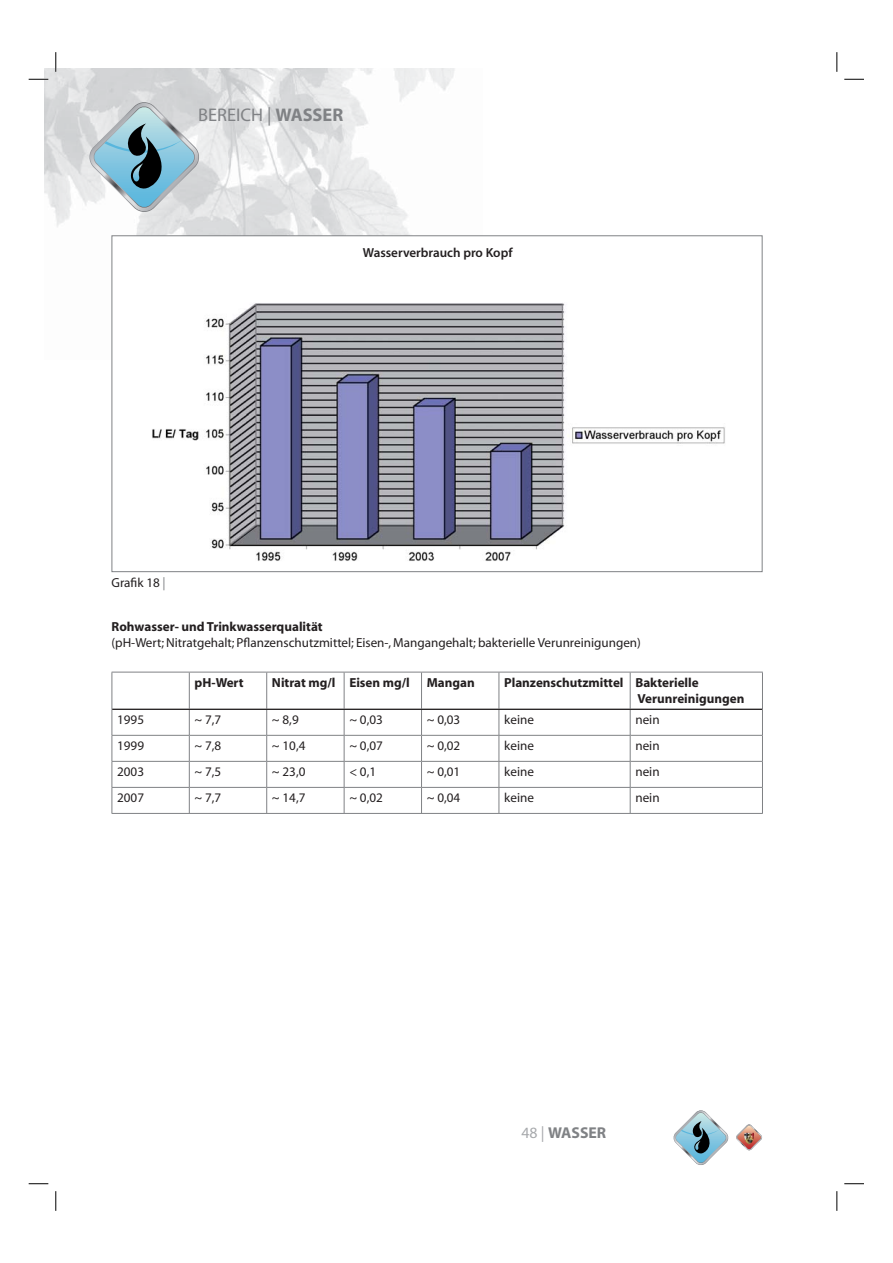
<style>
.page{position:relative;width:893px;height:1263px;background:#fff}
.page>*{position:absolute;margin:0;border:0;box-sizing:border-box;transform-origin:0 0}
.t1{font:18.3px "Myriad";color:#808285}
.t2{font:700 15.75px "Myriad";color:#808285}
.t3{font:13.05px "Myriad";color:#231f20}
.t4{font:700 13.05px/15.8px "Myriad";color:#231f20}
.t5{font:600 13.05px "Myriad Pro";color:#231f20}
.s1{font-weight:700}
.s2{color:#808285}
.s3{font-weight:400;color:#a7a9ac}
</style>
<div class="page">
<img style="left:45px;top:68px;width:410px;height:291px">
<svg style="left:673px;top:1110px;width:55px;height:55px"></svg>
<svg style="left:737px;top:1125px;width:24px;height:24px"></svg>
<svg style="left:88px;top:101px;width:112px;height:112px;background:#a6bdc6"></svg>
<hr style="left:112px;top:672px;width:77px;height:1px;background:#808285">
<hr style="left:112px;top:672px;width:1px;height:37px;background:#808285">
<hr style="left:189px;top:672px;width:78px;height:1px;background:#808285">
<hr style="left:189px;top:672px;width:1px;height:37px;background:#808285">
<hr style="left:267px;top:672px;width:77px;height:1px;background:#808285">
<hr style="left:266px;top:672px;width:1px;height:37px;background:#808285">
<hr style="left:344px;top:672px;width:77px;height:1px;background:#808285">
<hr style="left:344px;top:672px;width:1px;height:37px;background:#808285">
<hr style="left:421px;top:672px;width:78px;height:1px;background:#808285">
<hr style="left:421px;top:672px;width:1px;height:37px;background:#808285">
<hr style="left:499px;top:672px;width:131px;height:1px;background:#808285">
<hr style="left:499px;top:672px;width:1px;height:37px;background:#808285">
<hr style="left:630px;top:672px;width:133px;height:1px;background:#808285">
<hr style="left:630px;top:672px;width:1px;height:37px;background:#808285">
<hr style="left:762px;top:672px;width:1px;height:37px;background:#808285">
<hr style="left:112px;top:735px;width:77px;height:1px;background:#808285">
<hr style="left:189px;top:735px;width:78px;height:1px;background:#808285">
<hr style="left:267px;top:735px;width:77px;height:1px;background:#808285">
<hr style="left:344px;top:735px;width:77px;height:1px;background:#808285">
<hr style="left:421px;top:735px;width:78px;height:1px;background:#808285">
<hr style="left:499px;top:735px;width:131px;height:1px;background:#808285">
<hr style="left:630px;top:735px;width:133px;height:1px;background:#808285">
<hr style="left:112px;top:761px;width:77px;height:1px;background:#808285">
<hr style="left:189px;top:761px;width:78px;height:1px;background:#808285">
<hr style="left:267px;top:761px;width:77px;height:1px;background:#808285">
<hr style="left:344px;top:761px;width:77px;height:1px;background:#808285">
<hr style="left:421px;top:761px;width:78px;height:1px;background:#808285">
<hr style="left:499px;top:761px;width:131px;height:1px;background:#808285">
<hr style="left:630px;top:761px;width:133px;height:1px;background:#808285">
<hr style="left:112px;top:787px;width:77px;height:1px;background:#808285">
<svg style="left:112px;top:710px;width:1px;height:103px"></svg>
<hr style="left:189px;top:787px;width:78px;height:1px;background:#808285">
<svg style="left:189px;top:710px;width:1px;height:103px"></svg>
<hr style="left:267px;top:787px;width:77px;height:1px;background:#808285">
<svg style="left:266px;top:710px;width:1px;height:103px"></svg>
<hr style="left:344px;top:787px;width:77px;height:1px;background:#808285">
<svg style="left:344px;top:710px;width:1px;height:103px"></svg>
<hr style="left:421px;top:787px;width:78px;height:1px;background:#808285">
<svg style="left:421px;top:710px;width:1px;height:103px"></svg>
<hr style="left:499px;top:787px;width:131px;height:1px;background:#808285">
<svg style="left:499px;top:710px;width:1px;height:103px"></svg>
<hr style="left:630px;top:787px;width:133px;height:1px;background:#808285">
<svg style="left:630px;top:710px;width:1px;height:103px"></svg>
<svg style="left:762px;top:709px;width:1px;height:104px"></svg>
<hr style="left:112px;top:813px;width:651px;height:1px;background:#808285">
<hr style="left:112px;top:709px;width:650px;height:1px;background:#231f20">
<div style="left:112px;top:236px;width:650px;height:336px;background:#fff"></div>
<img style="left:152px;top:303px;width:573px;height:258px">
<hr style="left:55px;top:52px;width:2px;height:20px;background:#fff">
<svg style="left:29px;top:78px;width:19px;height:2px"></svg>
<svg style="left:844px;top:79px;width:20px;height:1px"></svg>
<svg style="left:29px;top:1183px;width:19px;height:2px"></svg>
<svg style="left:844px;top:1183px;width:20px;height:1px"></svg>
<svg style="left:56px;top:52px;width:1px;height:20px"></svg>
<svg style="left:56px;top:1191px;width:1px;height:20px"></svg>
<svg style="left:836px;top:52px;width:1px;height:20px"></svg>
<svg style="left:836px;top:1191px;width:1px;height:20px"></svg>
<h1 class="t1" style="left:198px;top:108px;width:147px">BEREICH | <span class="s1">WASSER</span></h1>
<p class="t5" style="left:363px;top:248px;width:151px">Wasserverbrauch pro Kopf</p>
<p class="t3" style="left:112px;top:578px;width:56px">Grafik 18 <span class="s2">|</span></p>
<p class="t4" style="left:112px;top:620px;width:213px">Rohwasser- und Trinkwasserqualität</p>
<p class="t3" style="left:112px;top:638px;width:531px">(pH-Wert; Nitratgehalt; Pflanzenschutzmittel; Eisen-, Mangangehalt; bakterielle Verunreinigungen)</p>
<p class="t4" style="left:195px;top:676px;width:51px">pH-Wert</p>
<p class="t4" style="left:272px;top:676px;width:139px">Nitrat mg/l Eisen mg/l</p>
<p class="t4" style="left:427px;top:676px;width:49px">Mangan</p>
<p class="t4" style="left:637px;top:676px;width:108px;text-indent:-133px">Planzenschutzmittel Bakterielle<br>Verunreinigungen</p>
<p class="t3" style="left:117px;top:715px;width:28px">1995</p>
<p class="t3" style="left:195px;top:715px;width:28px">~ 7,7</p>
<p class="t3" style="left:272px;top:715px;width:28px">~ 8,9</p>
<p class="t3" style="left:349px;top:715px;width:35px">~ 0,03</p>
<p class="t3" style="left:427px;top:715px;width:35px">~ 0,03</p>
<p class="t3" style="left:504px;top:715px;width:31px">keine</p>
<p class="t3" style="left:635px;top:715px;width:26px">nein</p>
<p class="t3" style="left:117px;top:741px;width:28px">1999</p>
<p class="t3" style="left:195px;top:741px;width:28px">~ 7,8</p>
<p class="t3" style="left:272px;top:741px;width:35px">~ 10,4</p>
<p class="t3" style="left:349px;top:741px;width:35px">~ 0,07</p>
<p class="t3" style="left:427px;top:741px;width:35px">~ 0,02</p>
<p class="t3" style="left:504px;top:741px;width:31px">keine</p>
<p class="t3" style="left:635px;top:741px;width:26px">nein</p>
<p class="t3" style="left:117px;top:767px;width:28px">2003</p>
<p class="t3" style="left:195px;top:767px;width:28px">~ 7,5</p>
<p class="t3" style="left:272px;top:767px;width:35px">~ 23,0</p>
<p class="t3" style="left:349px;top:767px;width:28px">&lt; 0,1</p>
<p class="t3" style="left:427px;top:767px;width:35px">~ 0,01</p>
<p class="t3" style="left:504px;top:767px;width:31px">keine</p>
<p class="t3" style="left:635px;top:767px;width:26px">nein</p>
<p class="t3" style="left:117px;top:793px;width:28px">2007</p>
<p class="t3" style="left:195px;top:793px;width:28px">~ 7,7</p>
<p class="t3" style="left:272px;top:793px;width:35px">~ 14,7</p>
<p class="t3" style="left:349px;top:793px;width:35px">~ 0,02</p>
<p class="t3" style="left:427px;top:793px;width:35px">~ 0,04</p>
<p class="t3" style="left:504px;top:793px;width:31px">keine</p>
<p class="t3" style="left:635px;top:793px;width:26px">nein</p>
<p class="t2" style="left:521px;top:1127px;width:86px"><span class="s3">48 |</span> WASSER</p>
</div>
